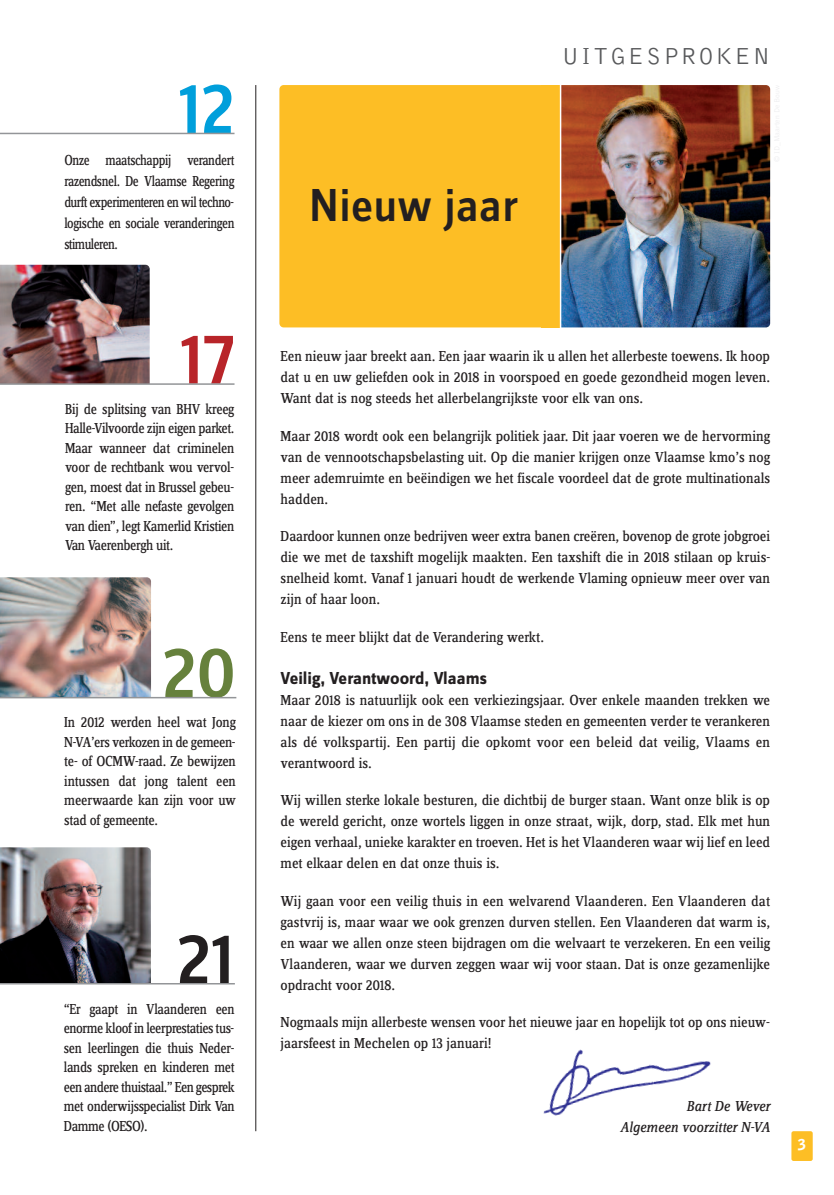
<style>
.page{position:relative;width:834px;height:1195px;background:#fff}
.page>*{position:absolute;margin:0;border:0;box-sizing:border-box;transform-origin:0 0}
.t1{font:500 75px "Zine Sans Dis";color:#66813c}
.t2{font:500 75px "Zine Sans Dis";color:#009fdb}
.t3{font:500 75px "Zine Sans Dis";color:#231f20}
.t4{font:500 75px "Zine Sans Dis";color:#b82429}
.t5{font:500 48px "Zine Sans Dis";color:#231f20}
.t6{font:300 24px "Bell Gothic Std";letter-spacing:.1em;color:#57585a}
.t7{font:700 18px "Zine Sans Dis";color:#231f20}
.t8{font:15px/21px "Zine Serif Dis";letter-spacing:-.01em;color:#231f20;text-align:justify}
.t9{font:15px/19.5px "Zine Serif Dis";letter-spacing:-.01em;color:#231f20;text-align:justify;scale:.95 1}
.t10{font:15px/19.5px "Zine Serif Dis";letter-spacing:-.01em;color:#231f20;text-align:justify;scale:.94 1}
.t11{font:15px/19.5px "Zine Serif Dis";letter-spacing:-.01em;color:#231f20;text-align:justify;scale:.96 1}
.t12{font:15px/21px "Zine Serif Dis";letter-spacing:-.01em;color:#231f20;text-align:justify;scale:.9 1}
.t13{font:italic 15px/21px "Zine Serif Dis";letter-spacing:-.01em;color:#231f20;text-align:right}
.t14{font:900 15px "Bell Gothic Std";color:#fff}
</style>
<div class="page">
<img style="left:0;top:847px;width:151px;height:136px">
<img style="left:557px;top:85px;width:213px;height:242px;border-radius:4px">
<div style="left:791px;top:1131px;width:21px;height:30px;background:#fdbe25;border-radius:2px"></div>
<div style="left:279px;top:85px;width:276px;height:242px;background:#fdbe25;border-radius:4px"></div>
<div style="left:541px;top:85px;width:19px;height:242px;background:#fdbe25"></div>
<hr style="left:559px;top:82px;width:2px;height:250px;background:#fff">
<img style="left:0;top:265px;width:150px;height:118px">
<img style="left:0;top:577px;width:151px;height:120px">
<hr style="left:0;top:133px;width:234px;height:1px;background:#939598">
<hr style="left:255px;top:85px;width:1px;height:1046px;background:#231f20">
<img style="left:543px;top:1049px;width:168px;height:67px">
<hr style="left:0;top:697px;width:236px;height:1px;background:#939598">
<hr style="left:0;top:983px;width:235px;height:1px;background:#939598">
<hr style="left:0;top:383px;width:234px;height:2px;background:#939598">
<h1 class="t2" style="left:178px;top:83px;width:58px">12</h1>
<p class="t12" style="left:64px;top:150px;width:191px">Onze maatschappij verandert razendsnel. De Vlaamse Regering durft experimenteren en wil techno&shy;logische en sociale veranderingen stimuleren.</p>
<h1 class="t4" style="left:180px;top:334px;width:56px">17</h1>
<p class="t9" style="left:65px;top:400px;width:180px">Bij de splitsing van BHV kreeg Halle-Vilvoorde zijn eigen parket.<br>Maar wanneer dat criminelen voor de rechtbank wou vervol&shy;gen, moest dat in Brussel gebeu&shy;ren. “Met alle nefaste gevolgen van dien”, legt Kamerlid Kristien Van Vaerenbergh uit.</p>
<h1 class="t1" style="left:161px;top:647px;width:76px">20</h1>
<p class="t11" style="left:64px;top:714px;width:180px">In 2012 werden heel wat Jong N-VA’ers verkozen in de gemeen&shy;te- of OCMW-raad. Ze bewijzen intussen dat jong talent een meerwaarde kan zijn voor uw stad of gemeente.</p>
<h1 class="t3" style="left:176px;top:933px;width:60px">21</h1>
<p class="t10" style="left:64px;top:1000px;width:183px">“Er gaapt in Vlaanderen een enorme kloof in leerprestaties tus&shy;sen leerlingen die thuis Neder&shy;lands spreken en kinderen met een andere thuistaal.” Een gesprek met onderwijsspecialist Dirk Van Damme (OESO).</p>
<h3 class="t6" style="left:561px;top:47px;width:210px">UITGESPROKEN</h3>
<h2 class="t5" style="left:309px;top:189px;width:211px">Nieuw jaar</h2>
<p class="t8" style="left:280px;top:347px;width:491px">Een nieuw jaar breekt aan. Een jaar waarin ik u allen het allerbeste toewens. Ik hoop dat u en uw geliefden ook in 2018 in voorspoed en goede gezondheid mogen leven.<br>Want dat is nog steeds het allerbelangrijkste voor elk van ons.</p>
<p class="t8" style="left:280px;top:426px;width:491px">Maar 2018 wordt ook een belangrijk politiek jaar. Dit jaar voeren we de hervorming van de vennootschapsbelasting uit. Op die manier krijgen onze Vlaamse kmo’s nog meer ademruimte en beëindigen we het fiscale voordeel dat de grote multinationals hadden.</p>
<p class="t8" style="left:280px;top:527px;width:491px">Daardoor kunnen onze bedrijven weer extra banen creëren, bovenop de grote jobgroei die we met de taxshift mogelijk maakten. Een taxshift die in 2018 stilaan op kruis&shy;snelheid komt. Vanaf 1 januari houdt de werkende Vlaming opnieuw meer over van zijn of haar loon.</p>
<p class="t8" style="left:280px;top:627px;width:265px">Eens te meer blijkt dat de Verandering werkt.</p>
<p class="t7" style="left:280px;top:671px;width:208px">Veilig, Verantwoord, Vlaams</p>
<p class="t8" style="left:280px;top:690px;width:491px">Maar 2018 is natuurlijk ook een verkiezingsjaar. Over enkele maanden trekken we naar de kiezer om ons in de 308 Vlaamse steden en gemeenten verder te verankeren als dé volkspartij. Een partij die opkomt voor een beleid dat veilig, Vlaams en verantwoord is.</p>
<p class="t8" style="left:280px;top:791px;width:491px">Wij willen sterke lokale besturen, die dichtbij de burger staan. Want onze blik is op de wereld gericht, onze wortels liggen in onze straat, wijk, dorp, stad. Elk met hun eigen verhaal, unieke karakter en troeven. Het is het Vlaanderen waar wij lief en leed met elkaar delen en dat onze thuis is.</p>
<p class="t8" style="left:280px;top:891px;width:491px">Wij gaan voor een veilig thuis in een welvarend Vlaanderen. Een Vlaanderen dat gastvrij is, maar waar we ook grenzen durven stellen. Een Vlaanderen dat warm is, en waar we allen onze steen bijdragen om die welvaart te verzekeren. En een veilig Vlaanderen, waar we durven zeggen waar wij voor staan. Dat is onze gezamenlijke opdracht voor 2018.</p>
<p class="t8" style="left:280px;top:1013px;width:490px">Nogmaals mijn allerbeste wensen voor het nieuwe jaar en hopelijk tot op ons nieuw&shy;jaarsfeest in Mechelen op 13 januari!</p>
<p class="t13" style="left:619px;top:1097px;width:152px">Bart De Wever<br>Algemeen voorzitter N-VA</p>
<p class="t14" style="left:797px;top:1139px;width:10px">3</p>
</div>
